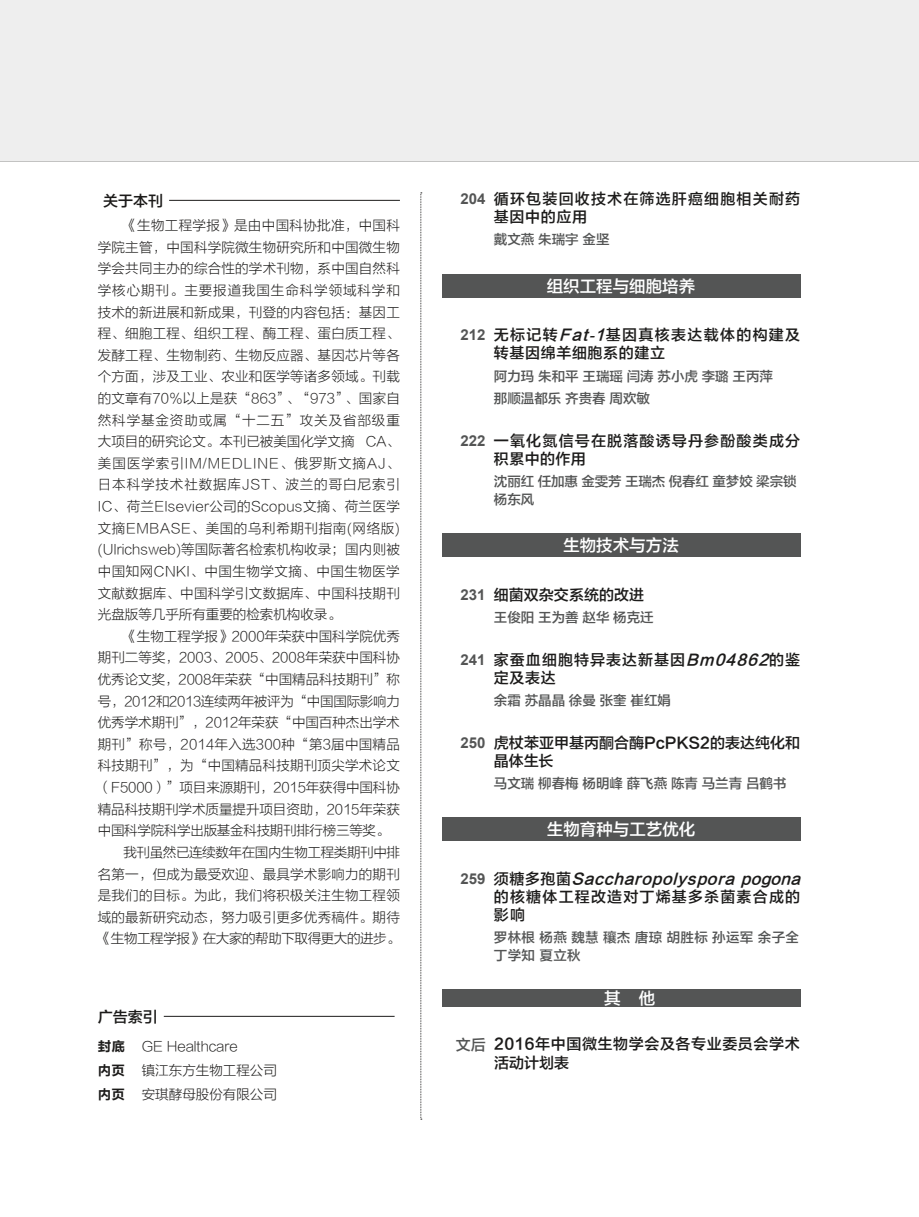
<style>
.page{position:relative;width:919px;height:1217px;background:#fff}
.page>*{position:absolute;margin:0;border:0;box-sizing:border-box;transform-origin:0 0}
.t1{font:16.5px "FZLTZHK GBK1 0";color:#fff}
.t2{font:15px/18px "FZLTZHK GBK1 0";letter-spacing:.08em;color:#1c1b1a}
.t3{font:15px/18px "FZLTZHK GBK1 0";color:#1c1b1a}
.t4{font:15px/18px "FZLTZHK GBK1 0";letter-spacing:.085em;color:#1c1b1a}
.t5{font:15px/18.8px "FZLTZHK GBK1 0";letter-spacing:.04em;color:#1c1b1a}
.t6{font:15px/18px "FZLTZHK GBK1 0";letter-spacing:.065em;color:#1c1b1a}
.t7{font:700 15px "Arial";color:#545555}
.t8{font:15px "FZLTZHK GBK1 0";color:#545555}
.t9{font:13.5px/21.6px "FZLTXHK GBK1 0";color:#1c1b1a}
.t10{font:13.5px/18px "FZLTZHK GBK1 0";color:#545555}
.t11{font:13.5px "FZLTXHK GBK1 0";letter-spacing:-.02em;color:#1c1b1a}
.t12{font:13.5px/18px "FZLTZHK GBK1 0";letter-spacing:.025em;color:#545555}
.t13{font:13.5px "FZLTXHK GBK1 0";letter-spacing:.02em;color:#1c1b1a}
.t14{font:13.5px "FZLTXHK GBK1 0";letter-spacing:-.03em;color:#1c1b1a}
.t15{font:13.5px "FZLTXHK GBK1 0";letter-spacing:-.025em;color:#1c1b1a}
.t16{font:13.5px/24px "FZLTCHK GBK1 0";color:#1c1b1a;text-align:justify}
.s1{font-family:"Arial";font-weight:700;color:#545555}
.s2{font-style:italic}
.s3{font-family:"Times New Roman";font-weight:700;font-style:italic}
</style>
<div class="page">
<svg style="left:420px;top:192px;width:2px;height:927px;background:#cac9c9"></svg>
<hr style="left:164px;top:1015px;width:230px;height:1px;background:#1c1b1a">
<div style="left:0;top:0;width:918px;height:161px;background:#eee"></div>
<div style="left:442px;top:989px;width:358px;height:17px;background:#545555"></div>
<div style="left:442px;top:274px;width:358px;height:23px;background:#545555"></div>
<div style="left:442px;top:533px;width:358px;height:24px;background:#545555"></div>
<div style="left:442px;top:817px;width:358px;height:23px;background:#545555"></div>
<hr style="left:169px;top:200px;width:231px;height:1px;background:#1c1b1a">
<p class="t5" style="left:103px;top:191px;width:61px">关于本刊</p>
<p class="t9" style="left:98px;top:215px;width:303px;text-align:justify;text-indent:26px">《生物工程学报》是由中国科协批准，中国科学院主管，中国科学院微生物研究所和中国微生物学会共同主办的综合性的学术刊物，系中国自然科学核心期刊。主要报道我国生命科学领域科学和技术的新进展和新成果，刊登的内容包括：基因工程、细胞工程、组织工程、酶工程、蛋白质工程、发酵工程、生物制药、生物反应器、基因芯片等各个方面，涉及工业、农业和医学等诸多领域。刊载的文章有70%以上是获“863”、“973”、国家自然科学基金资助或属“十二五”攻关及省部级重大项目的研究论文。本刊已被美国化学文摘 CA、美国医学索引IM/MEDLINE、俄罗斯文摘AJ、日本科学技术社数据库JST、波兰的哥白尼索引IC、荷兰Elsevier公司的Scopus文摘、荷兰医学文摘EMBASE、美国的乌利希期刊指南(网络版) (Ulrichsweb)等国际著名检索机构收录；国内则被中国知网CNKI、中国生物学文摘、中国生物医学文献数据库、中国科学引文数据库、中国科技期刊光盘版等几乎所有重要的检索机构收录。</p>
<p class="t9" style="left:123px;top:625px;width:278px">《生物工程学报》2000年荣获中国科学院优秀</p>
<p class="t9" style="left:98px;top:647px;width:303px">期刊二等奖，2003、2005、2008年荣获中国科协</p>
<p class="t9" style="left:98px;top:668px;width:303px">优秀论文奖，2008年荣获“中国精品科技期刊”称</p>
<p class="t11" style="left:98px;top:693px;width:303px">号，2012和2013连续两年被评为“中国国际影响力</p>
<p class="t9" style="left:98px;top:712px;width:303px">优秀学术期刊”，2012年荣获“中国百种杰出学术</p>
<p class="t13" style="left:98px;top:736px;width:303px">期刊”称号，2014年入选300种“第3届中国精品</p>
<p class="t9" style="left:98px;top:755px;width:303px">科技期刊”，为“中国精品科技期刊顶尖学术论文</p>
<p class="t9" style="left:98px;top:776px;width:303px">（F5000）”项目来源期刊，2015年获得中国科协</p>
<p class="t9" style="left:98px;top:798px;width:303px">精品科技期刊学术质量提升项目资助，2015年荣获</p>
<p class="t11" style="left:98px;top:823px;width:293px">中国科学院科学出版基金科技期刊排行榜三等奖。</p>
<p class="t15" style="left:123px;top:844px;width:278px">我刊虽然已连续数年在国内生物工程类期刊中排</p>
<p class="t9" style="left:98px;top:863px;width:303px">名第一，但成为最受欢迎、最具学术影响力的期刊</p>
<p class="t9" style="left:98px;top:884px;width:303px">是我们的目标。为此，我们将积极关注生物工程领</p>
<p class="t9" style="left:98px;top:906px;width:303px">域的最新研究动态，努力吸引更多优秀稿件。期待</p>
<p class="t14" style="left:98px;top:931px;width:303px">《生物工程学报》在大家的帮助下取得更大的进步。</p>
<p class="t5" style="left:98px;top:1007px;width:61px">广告索引</p>
<p class="t16" style="left:98px;top:1033px;width:28px">封底内页内页</p>
<p class="t9" style="left:142px;top:1034px;width:136px;line-height:24px">GE Healthcare<br>镇江东方生物工程公司安琪酵母股份有限公司</p>
<p class="t2" style="left:494px;top:190px;width:308px;text-indent:-33px"><span class="s1">204</span> 循环包装回收技术在筛选肝癌细胞相关耐药基因中的应用</p>
<p class="t10" style="left:494px;top:231px;width:117px">戴文燕 朱瑞宇 金坚</p>
<p class="t1" style="left:546px;top:277px;width:150px">组织工程与细胞培养</p>
<p class="t4" style="left:494px;top:326px;width:308px;text-indent:-33px"><span class="s1">212</span> 无标记转<span class="s2">Fat</span><span class="s3">-</span><span class="s2">1</span>基因真核表达载体的构建及转基因绵羊细胞系的建立</p>
<p class="t10" style="left:494px;top:365px;width:280px;line-height:22.2px">阿力玛 朱和平 王瑞瑶 闫涛 苏小虎 李璐 王丙萍那顺温都乐 齐贵春 周欢敏</p>
<p class="t7" style="left:460px;top:430px;width:27px">222</p>
<p class="t2" style="left:494px;top:431px;width:308px">一氧化氮信号在脱落酸诱导丹参酚酸类成分积累中的作用</p>
<p class="t10" style="left:494px;top:472px;width:304px">沈丽红 任加惠 金雯芳 王瑞杰 倪春红 童梦姣 梁宗锁杨东风</p>
<p class="t1" style="left:563px;top:536px;width:117px">生物技术与方法</p>
<p class="t7" style="left:460px;top:584px;width:27px">231</p>
<p class="t3" style="left:494px;top:585px;width:151px">细菌双杂交系统的改进</p>
<p class="t10" style="left:494px;top:608px;width:161px">王俊阳 王为善 赵华 杨克迁</p>
<p class="t7" style="left:460px;top:649px;width:27px">241</p>
<p class="t6" style="left:494px;top:650px;width:308px">家蚕血细胞特异表达新基因<span class="s2">Bm04862</span>的鉴定及表达</p>
<p class="t10" style="left:494px;top:691px;width:178px">余霜 苏晶晶 徐曼 张奎 崔红娟</p>
<p class="t7" style="left:460px;top:732px;width:27px">250</p>
<p class="t3" style="left:494px;top:733px;width:308px">虎杖苯亚甲基丙酮合酶PcPKS2的表达纯化和晶体生长</p>
<p class="t10" style="left:494px;top:774px;width:294px">马文瑞 柳春梅 杨明峰 薛飞燕 陈青 马兰青 吕鹤书</p>
<p class="t1" style="left:547px;top:820px;width:150px">生物育种与工艺优化</p>
<p class="t7" style="left:460px;top:868px;width:27px">259</p>
<p class="t2" style="left:494px;top:869px;width:312px">须糖多孢菌 <span class="s2">Saccharopolyspora pogona</span>的核糖体工程改造对丁烯基多杀菌素合成的影响</p>
<p class="t12" style="left:494px;top:928px;width:306px">罗林根 杨燕 魏慧 穰杰 唐琼 胡胜标 孙运军 余子全丁学知 夏立秋</p>
<p class="t1" style="left:604px;top:989px;width:53px">其 他</p>
<p class="t8" style="left:455px;top:1036px;width:31px">文后</p>
<p class="t5" style="left:494px;top:1034px;width:307px">2016年中国微生物学会及各专业委员会学术活动计划表</p>
</div>
